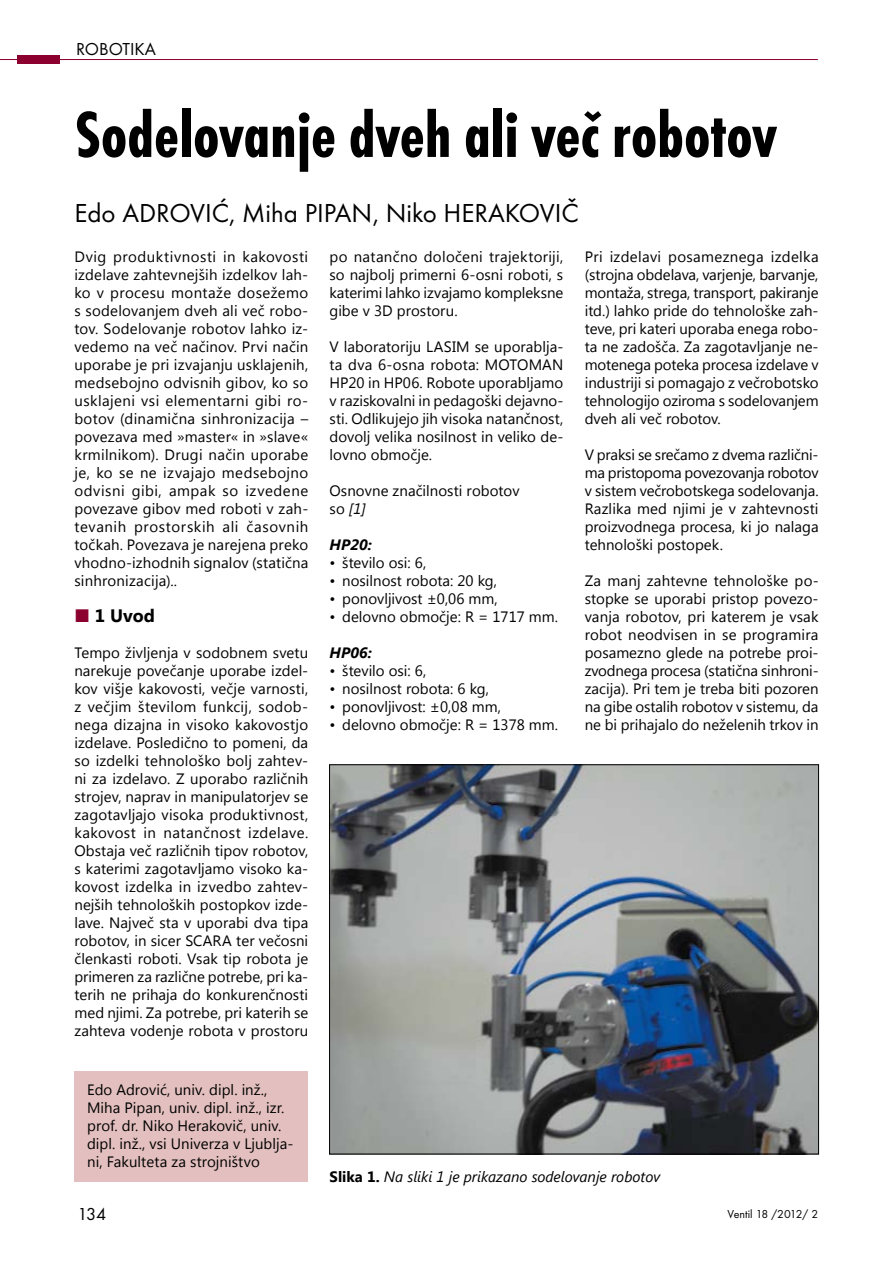
<style>
.page{position:relative;width:893px;height:1263px;background:#fff}
.page>*{position:absolute;margin:0;border:0;box-sizing:border-box;transform-origin:0 0}
.t1{font:700 condensed 67.5px "Futura TEE";color:#000}
.t2{font:27px "Futura TEE";color:#000}
.t3{font:18px "Futura TEE";letter-spacing:-.005em;color:#000}
.t4{font:700 18px "Segoe UI";color:#000}
.t5{font:15px/18px "Segoe UI";color:#000;text-align:justify}
.t6{font:italic 15px "Segoe UI";color:#000}
.t7{font:italic 700 15px "Segoe UI";color:#000}
.t8{font:12px "Futura TEE";color:#000}
.s1{color:#8b002f}
.s2{font-style:italic}
.s3{font-weight:700;font-style:normal}
</style>
<div class="page">
<div style="left:74px;top:1071px;width:234px;height:111px;background:#e3c0bf"></div>
<img style="left:331px;top:766px;width:486px;height:386px">
<hr style="left:0;top:59px;width:818px;height:1px;background:#8b002f">
<div style="left:17px;top:55px;width:42px;height:9px;background:#8b002f"></div>
<p class="t3" style="left:76px;top:38px;width:81px">ROBOTIKA</p>
<h1 class="t1" style="left:74px;top:95px;width:704px">Sodelovanje dveh ali več robotov</h1>
<h2 class="t2" style="left:74px;top:197px;width:506px">Edo ADROVIĆ, Miha PIPAN, Niko HERAKOVIČ</h2>
<p class="t5" style="left:74px;top:247px;width:235px">Dvig produktivnosti in kakovosti izdelave zahtevnejših izdelkov lah&shy;ko v procesu montaže dosežemo s sodelovanjem dveh ali več robo&shy;tov. Sodelovanje robotov lahko iz&shy;vedemo na več načinov. Prvi način uporabe je pri izvajanju usklajenih, medsebojno odvisnih gibov, ko so usklajeni vsi elementarni gibi ro&shy;botov (dinamična sinhronizacija – povezava med »master« in »slave« krmilnikom). Drugi način uporabe je, ko se ne izvajajo medsebojno odvisni gibi, ampak so izvedene povezave gibov med roboti v zah&shy;tevanih prostorskih ali časovnih točkah. Povezava je narejena preko vhodno-izhodnih signalov (statična sinhronizacija)..</p>
<p class="t4" style="left:74px;top:603px;width:82px"><span class="s1">■</span> 1 Uvod</p>
<p class="t5" style="left:74px;top:643px;width:235px">Tempo življenja v sodobnem svetu narekuje povečanje uporabe izdel&shy;kov višje kakovosti, večje varnosti, z večjim številom funkcij, sodob&shy;nega dizajna in visoko kakovostjo izdelave. Posledično to pomeni, da so izdelki tehnološko bolj zahtev&shy;ni za izdelavo. Z uporabo različnih strojev, naprav in manipulatorjev se zagotavljajo visoka produktivnost, kakovost in natančnost izdelave.<br>Obstaja več različnih tipov robotov, s katerimi zagotavljamo visoko ka&shy;kovost izdelka in izvedbo zahtev&shy;nejših tehnoloških postopkov izde&shy;lave. Največ sta v uporabi dva tipa robotov, in sicer SCARA ter večosni členkasti roboti. Vsak tip robota je primeren za različne potrebe, pri ka&shy;terih ne prihaja do konkurenčnosti med njimi. Za potrebe, pri katerih se zahteva vodenje robota v prostoru</p>
<p class="t5" style="left:87px;top:1080px;width:208px;text-align:left">Edo Adrović, univ. dipl. inž.,<br>Miha Pipan, univ. dipl. inž., izr. prof. dr. Niko Herakovič, univ. dipl. inž., vsi Univerza v Ljublja&shy;ni, Fakulteta za strojništvo</p>
<p class="t5" style="left:329px;top:247px;width:235px">po natančno določeni trajektoriji, so najbolj primerni 6-osni roboti, s katerimi lahko izvajamo kompleksne gibe v 3D prostoru.</p>
<p class="t5" style="left:329px;top:337px;width:235px">V laboratoriju LASIM se uporablja&shy;ta dva 6-osna robota: MOTOMAN HP20 in HP06. Robote uporabljamo v raziskovalni in pedagoški dejavno&shy;sti. Odlikujejo jih visoka natančnost, dovolj velika nosilnost in veliko de&shy;lovno območje.</p>
<p class="t5" style="left:330px;top:481px;width:192px">Osnovne značilnosti robotov so <span class="s2">[1]</span></p>
<p class="t7" style="left:330px;top:534px;width:44px">HP20:</p>
<p class="t5" style="left:330px;top:553px;width:98px">• število osi: 6,</p>
<p class="t5" style="left:330px;top:571px;width:169px">• nosilnost robota: 20 kg,</p>
<p class="t5" style="left:330px;top:589px;width:170px">• ponovljivost ±0,06 mm,</p>
<p class="t5" style="left:330px;top:607px;width:230px">• delovno območje: R = 1717 mm.</p>
<p class="t7" style="left:330px;top:642px;width:44px">HP06:</p>
<p class="t5" style="left:330px;top:661px;width:98px">• število osi: 6,</p>
<p class="t5" style="left:330px;top:679px;width:161px">• nosilnost robota: 6 kg,</p>
<p class="t5" style="left:330px;top:697px;width:173px">• ponovljivost: ±0,08 mm,</p>
<p class="t5" style="left:330px;top:715px;width:230px">• delovno območje: R = 1378 mm.</p>
<p class="t5" style="left:585px;top:247px;width:235px">Pri izdelavi posameznega izdelka (strojna obdelava, varjenje, barvanje, montaža, strega, transport, pakiranje itd.) lahko pride do tehnološke zah&shy;teve, pri kateri uporaba enega robo&shy;ta ne zadošča. Za zagotavljanje ne&shy;motenega poteka procesa izdelave v industriji si pomagajo z večrobotsko tehnologijo oziroma s sodelovanjem dveh ali več robotov.</p>
<p class="t5" style="left:585px;top:445px;width:235px">V praksi se srečamo z dvema različni&shy;ma pristopoma povezovanja robotov v sistem večrobotskega sodelovanja.<br>Razlika med njimi je v zahtevnosti proizvodnega procesa, ki jo nalaga tehnološki postopek.</p>
<p class="t5" style="left:585px;top:571px;width:235px">Za manj zahtevne tehnološke po&shy;stopke se uporabi pristop povezo&shy;vanja robotov, pri katerem je vsak robot neodvisen in se programira posamezno glede na potrebe proi&shy;zvodnega procesa (statična sinhroni&shy;zacija). Pri tem je treba biti pozoren na gibe ostalih robotov v sistemu, da ne bi prihajalo do neželenih trkov in</p>
<p class="t6" style="left:330px;top:1166px;width:332px"><span class="s3">Slika 1.</span> Na sliki 1 je prikazano sodelovanje robotov</p>
<p class="t3" style="left:77px;top:1203px;width:30px">134</p>
<p class="t8" style="left:728px;top:1207px;width:92px">Ventil 18 /2012/ 2</p>
</div>
